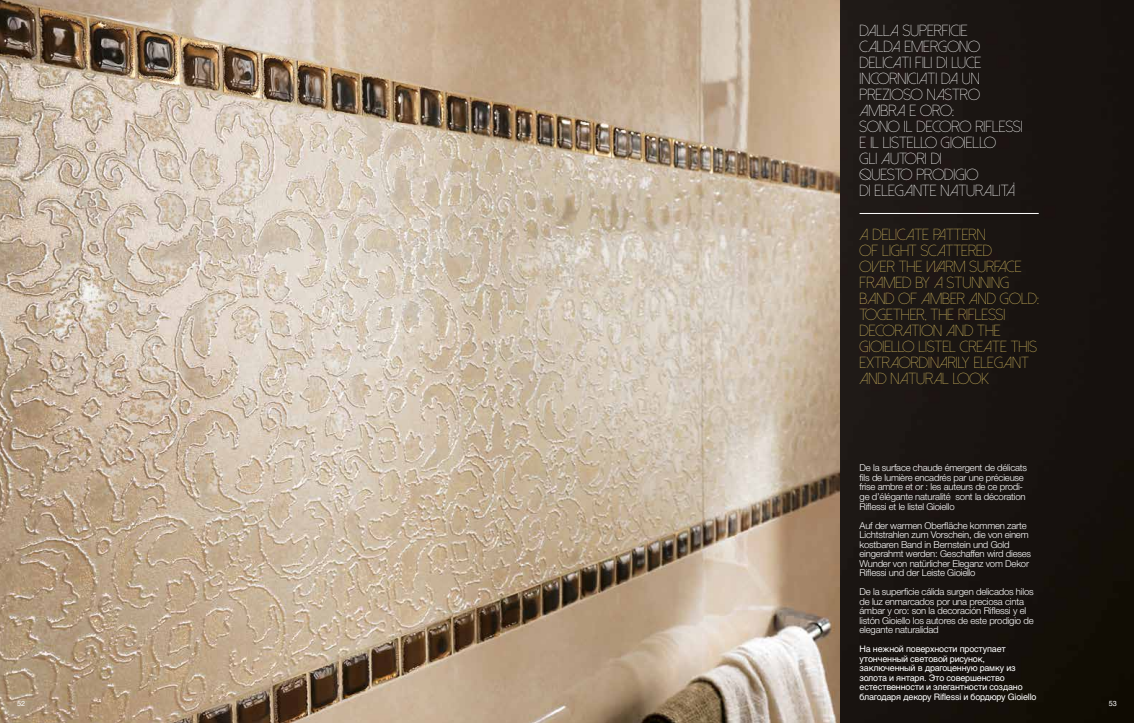
<style>
.page{position:relative;width:1134px;height:723px;background:#fff}
.page>*{position:absolute;margin:0;border:0;box-sizing:border-box;transform-origin:0 0}
.t1{font:300 16px/16px "Dolce Vita";color:#cdb45d}
.t2{font:300 16px/16px "Dolce Vita";color:#fff}
.t3{font:300 9.5px/9.5px "Helvetica Neue LT Std";letter-spacing:-.02em;color:#fff}
.t4{font:9px/9.5px "Helvetica Cyr Upright";letter-spacing:-.02em;color:#fff}
.t5{font:7.3px "Helvetica Neue LT Com";color:#fff}
</style>
<div class="page">
<img style="left:839px;top:0;width:295px;height:723px">
<img style="left:0;top:0;width:839px;height:723px">
<hr style="left:859px;top:213px;width:180px;height:1px;background:#fff">
<h1 class="t2" style="left:859px;top:23px;width:165px">DALLA SUPERFICIE<br>CALDA EMERGONO<br>DELICATI FILI DI LUCE<br>INCORNICIATI DA UN<br>PREZIOSO NASTRO<br>AMBRA E ORO:<br>SONO IL DECORO RIFLESSI<br>E IL LISTELLO GIOIELLO<br>GLI AUTORI DI<br>QUESTO PRODIGIO<br>DI ELEGANTE NATURALITÀ</h1>
<h1 class="t1" style="left:859px;top:227px;width:181px">A DELICATE PATTERN<br>OF LIGHT SCATTERED<br>OVER THE WARM SURFACE<br>FRAMED BY A STUNNING<br>BAND OF AMBER AND GOLD:<br>TOGETHER, THE RIFLESSI<br>DECORATION AND THE<br>GIOIELLO LISTEL CREATE THIS<br>EXTRAORDINARILY ELEGANT<br>AND NATURAL LOOK</h1>
<p class="t3" style="left:859px;top:463px;width:169px">De la surface chaude émergent de délicats fils de lumière encadrés par une précieuse frise ambre et or : les auteurs de ce prodi&shy;ge d’élégante naturalité sont la décoration Riflessi et le listel Gioiello</p>
<p class="t3" style="left:859px;top:520px;width:173px">Auf der warmen Oberfläche kommen zarte Lichtstrahlen zum Vorschein, die von einem kostbaren Band in Bernstein und Gold eingerahmt werden: Geschaffen wird dieses Wunder von natürlicher Eleganz vom Dekor Riflessi und der Leiste Gioiello</p>
<p class="t3" style="left:859px;top:587px;width:176px">De la superficie cálida surgen delicados hilos de luz enmarcados por una preciosa cinta ámbar y oro: son la decoración Riflessi y el listón Gioiello los autores de este prodigio de elegante naturalidad</p>
<p class="t4" style="left:859px;top:644px;width:178px">На нежной поверхности проступает утонченный световой рисунок, заключенный в драгоценную рамку из золота и янтаря. Это совершенство естественности и элегантности создано благодаря декору Riflessi и бордюру Gioiello</p>
<p class="t5" style="left:17px;top:699px;width:10px">52</p>
<p class="t5" style="left:1109px;top:699px;width:10px">53</p>
</div>
